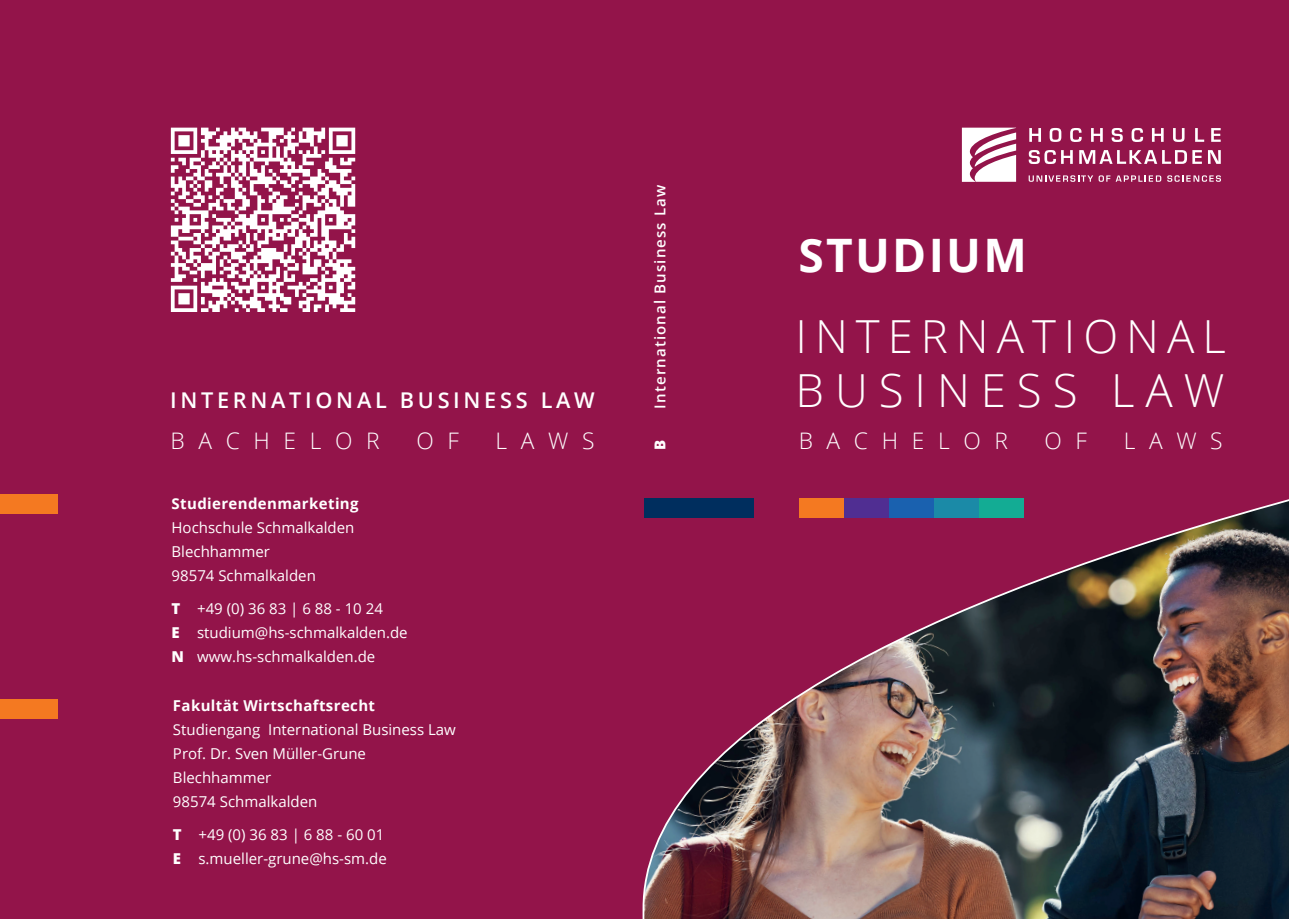
<style>
.page{position:relative;width:1289px;height:919px;background:#fff}
.page>*{position:absolute;margin:0;border:0;box-sizing:border-box;transform-origin:0 0}
.t1{font:700 46.05px "Open Sans";letter-spacing:.05em;color:#fff}
.t2{font:300 45.6px/54.6px "Open Sans";letter-spacing:.175em;color:#fff}
.t3{font:300 22.8px "Open Sans";letter-spacing:.6em;color:#fff}
.t4{font:600 21.75px "Open Sans";letter-spacing:.17em;color:#fff}
.t5{font:15px/24px "Open Sans";color:#fff}
.t6{font:700 15px "Open Sans";letter-spacing:.025em;color:#fff}
.t7{font:600 15px "Open Sans";letter-spacing:.075em;color:#fff}
.t8{font:800 15px "Open Sans";color:#fff}
.s1{font-weight:800}
</style>
<div class="page">
<div style="left:0;top:0;width:692px;height:918px;background:#93144a"></div>
<div style="left:619px;top:0;width:669px;height:918px;background:#93144a"></div>
<svg style="left:961px;top:128px;width:55px;height:54px"></svg>
<svg style="left:1029px;top:128px;width:11px;height:14px"></svg>
<svg style="left:1049px;top:128px;width:12px;height:14px"></svg>
<svg style="left:1070px;top:128px;width:11px;height:14px"></svg>
<svg style="left:1091px;top:128px;width:11px;height:14px"></svg>
<svg style="left:1111px;top:128px;width:11px;height:14px"></svg>
<svg style="left:1131px;top:128px;width:12px;height:14px"></svg>
<svg style="left:1151px;top:128px;width:12px;height:14px"></svg>
<svg style="left:1173px;top:128px;width:11px;height:14px"></svg>
<svg style="left:1195px;top:128px;width:9px;height:14px"></svg>
<svg style="left:1211px;top:128px;width:9px;height:14px"></svg>
<svg style="left:1028px;top:150px;width:44px;height:14px"></svg>
<svg style="left:1079px;top:150px;width:107px;height:14px"></svg>
<svg style="left:1192px;top:150px;width:9px;height:14px"></svg>
<svg style="left:1208px;top:150px;width:12px;height:14px"></svg>
<svg style="left:1028px;top:175px;width:133px;height:7px"></svg>
<svg style="left:1167px;top:175px;width:53px;height:7px"></svg>
<img style="left:642px;top:498px;width:646px;height:420px">
<div style="left:799px;top:498px;width:45px;height:20px;background:#f47921"></div>
<div style="left:644px;top:498px;width:110px;height:20px;background:#002e5e"></div>
<div style="left:844px;top:498px;width:44px;height:20px;background:#502e92"></div>
<div style="left:888px;top:498px;width:45px;height:20px;background:#1a61af"></div>
<div style="left:933px;top:498px;width:45px;height:20px;background:#1b8aa7"></div>
<div style="left:978px;top:498px;width:45px;height:20px;background:#13ac94"></div>
<div style="left:0;top:494px;width:58px;height:20px;background:#f47921"></div>
<div style="left:0;top:699px;width:58px;height:20px;background:#f47921"></div>
<svg style="left:171px;top:128px;width:184px;height:184px"></svg>
<h3 class="t4" style="left:170px;top:385px;width:426px">INTERNATIONAL BUSINESS LAW</h3>
<h3 class="t3" style="left:170px;top:425px;width:211px">BACHELOR</h3>
<h3 class="t3" style="left:416px;top:425px;width:44px">O F</h3>
<h3 class="t3" style="left:495px;top:425px;width:100px">LAWS</h3>
<p class="t6" style="left:171px;top:493px;width:188px">Studierendenmarketing</p>
<p class="t5" style="left:171px;top:515px;width:184px">Hochschule Schmalkalden<br>Blechhammer<br>98574 Schmalkalden</p>
<p class="t5" style="left:171px;top:596px;width:238px"><span class="s1">T</span> +49 (0) 36 83 | 6 88 - 10 24<br><span class="s1">E</span> studium@hs-schmalkalden.de<br><span class="s1">N</span> www.hs-schmalkalden.de</p>
<p class="t6" style="left:173px;top:695px;width:204px">Fakultät Wirtschaftsrecht</p>
<p class="t5" style="left:173px;top:717px;width:284px">Studiengang International Business Law<br>Prof. Dr. Sven Müller-Grune<br>Blechhammer<br>98574 Schmalkalden</p>
<p class="t5" style="left:173px;top:822px;width:215px"><span class="s1">T</span> +49 (0) 36 83 | 6 88 - 60 01<br><span class="s1">E</span> s.mueller-grune@hs-sm.de</p>
<p class="t7" style="left:649px;top:408px;width:225px;rotate:-90deg">International Business Law</p>
<p class="t8" style="left:648px;top:450px;width:12px;rotate:-90deg">B</p>
<h1 class="t1" style="left:798px;top:223px;width:230px">STUDIUM</h1>
<h2 class="t2" style="left:795px;top:307px;width:431px">INTERNATIONAL<br>BUSINESS LAW</h2>
<h3 class="t3" style="left:798px;top:425px;width:211px">BACHELOR</h3>
<h3 class="t3" style="left:1044px;top:425px;width:44px">O F</h3>
<h3 class="t3" style="left:1123px;top:425px;width:100px">LAWS</h3>
</div>
